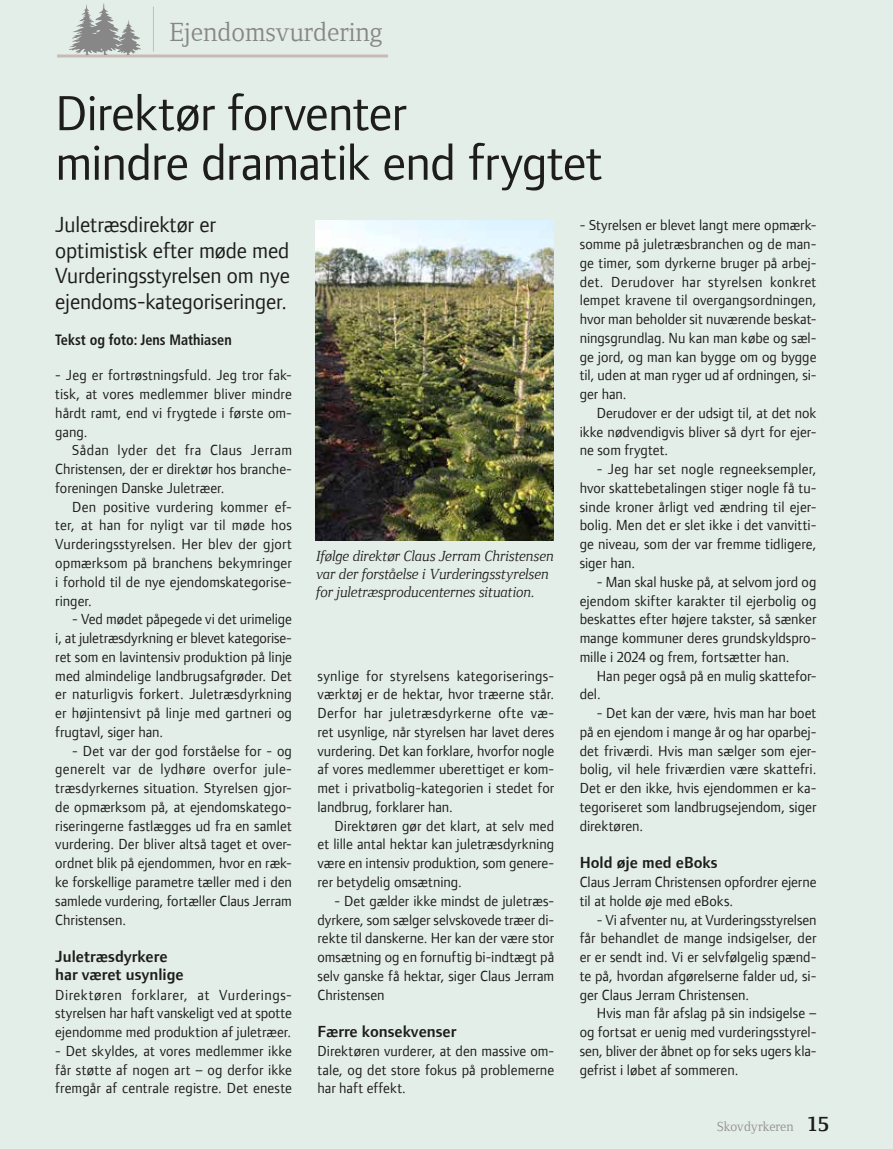
<style>
.page{position:relative;width:893px;height:1149px;background:#fff}
.page>*{position:absolute;margin:0;border:0;box-sizing:border-box;transform-origin:0 0}
.t1{font:51px/49.5px "Foundry Form Sans";letter-spacing:-.015em;color:#1d1d1b}
.t2{font:27px "Foundry Form Serif";color:#878787}
.t3{font:22.5px/25.5px "Foundry Form Sans";letter-spacing:-.005em;color:#1d1d1b}
.t4{font:600 16.5px/18px "Foundry Form Sans";color:#1d1d1b}
.t5{font:15px/18.8px "Foundry Form Sans";color:#1d1d1b;text-align:justify}
.t6{font:italic 15px/18px "Foundry Form Serif";color:#1d1d1b}
.t7{font:700 condensed 15px "Frutiger LT Std";color:#1d1d1b;scale:.95 1}
.t8{font:13.5px "Foundry Form Serif";color:#909090}
.s1{font-weight:700;font-size:21px;color:#1d1d1b}
</style>
<div class="page">
<div style="left:0;top:0;width:893px;height:1148px;background:#e4eee9"></div>
<hr style="left:153px;top:7px;width:1px;height:44px;background:#c8bbb4">
<hr style="left:57px;top:54px;width:331px;height:3px;background:#c8bbb4">
<svg style="left:68px;top:3px;width:74px;height:52px"></svg>
<img style="left:316px;top:220px;width:238px;height:320px">
<h2 class="t2" style="left:169px;top:17px;width:215px">Ejendomsvurdering</h2>
<h1 class="t1" style="left:55px;top:88px;width:549px">Direktør forventer<br>mindre dramatik end frygtet</h1>
<h3 class="t3" style="left:55px;top:212px;width:236px">Juletræsdirektør er optimistisk efter møde med<br>Vurderingsstyrelsen om nye ejendoms-kategoriseringer.</h3>
<p class="t7" style="left:55px;top:330px;width:187px">Tekst og foto: Jens Mathiasen</p>
<p class="t5" style="left:55px;top:366px;width:238px">- Jeg er fortrøstningsfuld. Jeg tror fak&shy;tisk, at vores medlemmer bliver mindre hårdt ramt, end vi frygtede i første om&shy;gang.</p>
<p class="t5" style="left:55px;top:441px;width:238px;text-indent:17px">Sådan lyder det fra Claus Jerram Christensen, der er direktør hos branche&shy;foreningen Danske Juletræer.</p>
<p class="t5" style="left:55px;top:497px;width:238px;text-indent:17px">Den positive vurdering kommer ef&shy;ter, at han for nyligt var til møde hos Vurderingsstyrelsen. Her blev der gjort opmærksom på branchens bekymringer i forhold til de nye ejendomskategorise&shy;ringer.</p>
<p class="t5" style="left:55px;top:609px;width:238px;text-indent:17px">- Ved mødet påpegede vi det urimelige i, at juletræsdyrkning er blevet kategorise&shy;ret som en lavintensiv produktion på linje med almindelige landbrugsafgrøder. Det er naturligvis forkert. Juletræsdyrkning er højintensivt på linje med gartneri og frugtavl, siger han.</p>
<p class="t5" style="left:55px;top:741px;width:238px;text-indent:17px">- Det var der god forståelse for - og generelt var de lydhøre overfor jule&shy;træsdyrkernes situation. Styrelsen gjor&shy;de opmærksom på, at ejendomskatego&shy;riseringerne fastlægges ud fra en samlet vurdering. Der bliver altså taget et over&shy;ordnet blik på ejendommen, hvor en ræk&shy;ke forskellige parametre tæller med i den samlede vurdering, fortæller Claus Jerram Christensen.</p>
<p class="t4" style="left:55px;top:947px;width:130px">Juletræsdyrkere har været usynlige</p>
<p class="t5" style="left:55px;top:984px;width:238px">Direktøren forklarer, at Vurderings&shy;styrelsen har haft vanskeligt ved at spotte ejendomme med produktion af juletræer.</p>
<p class="t5" style="left:55px;top:1041px;width:238px">- Det skyldes, at vores medlemmer ikke får støtte af nogen art – og derfor ikke fremgår af centrale registre. Det eneste</p>
<p class="t5" style="left:580px;top:216px;width:238px">- Styrelsen er blevet langt mere opmærk&shy;somme på juletræsbranchen og de man&shy;ge timer, som dyrkerne bruger på arbej&shy;det. Derudover har styrelsen konkret lempet kravene til overgangsordningen, hvor man beholder sit nuværende beskat&shy;ningsgrundlag. Nu kan man købe og sæl&shy;ge jord, og man kan bygge om og bygge til, uden at man ryger ud af ordningen, si&shy;ger han.</p>
<p class="t5" style="left:580px;top:403px;width:238px;text-indent:17px">Derudover er der udsigt til, at det nok ikke nødvendigvis bliver så dyrt for ejer&shy;ne som frygtet.</p>
<p class="t5" style="left:580px;top:459px;width:238px;text-indent:17px">- Jeg har set nogle regneeksempler, hvor skattebetalingen stiger nogle få tu&shy;sinde kroner årligt ved ændring til ejer&shy;bolig. Men det er slet ikke i det vanvitti&shy;ge niveau, som der var fremme tidligere, siger han.</p>
<p class="t5" style="left:580px;top:572px;width:238px;text-indent:17px">- Man skal huske på, at selvom jord og ejendom skifter karakter til ejerbolig og beskattes efter højere takster, så sænker mange kommuner deres grundskyldspro&shy;mille i 2024 og frem, fortsætter han.</p>
<p class="t5" style="left:580px;top:666px;width:238px;text-indent:17px">Han peger også på en mulig skattefor&shy;del.</p>
<p class="t5" style="left:580px;top:703px;width:238px;text-indent:17px">- Det kan der være, hvis man har boet på en ejendom i mange år og har oparbej&shy;det friværdi. Hvis man sælger som ejer&shy;bolig, vil hele friværdien være skattefri.<br>Det er den ikke, hvis ejendommen er ka&shy;tegoriseret som landbrugsejendom, siger direktøren.</p>
<p class="t4" style="left:580px;top:853px;width:139px">Hold øje med eBoks</p>
<p class="t5" style="left:580px;top:872px;width:238px">Claus Jerram Christensen opfordrer ejerne til at holde øje med eBoks.</p>
<p class="t5" style="left:580px;top:909px;width:238px;text-indent:17px">- Vi afventer nu, at Vurderingsstyrelsen får behandlet de mange indsigelser, der er er sendt ind. Vi er selvfølgelig spænd&shy;te på, hvordan afgørelserne falder ud, si&shy;ger Claus Jerram Christensen.</p>
<p class="t5" style="left:580px;top:1003px;width:238px;text-indent:17px">Hvis man får afslag på sin indsigelse – og fortsat er uenig med vurderingsstyrel&shy;sen, bliver der åbnet op for seks ugers kla&shy;gefrist i løbet af sommeren.</p>
<p class="t6" style="left:316px;top:546px;width:239px">Ifølge direktør Claus Jerram Christensen var der forståelse i Vurderingsstyrelsen for juletræsproducenternes situation.</p>
<p class="t5" style="left:317px;top:666px;width:238px">synlige for styrelsens kategoriserings&shy;værktøj er de hektar, hvor træerne står.<br>Derfor har juletræsdyrkerne ofte væ&shy;ret usynlige, når styrelsen har lavet deres vurdering. Det kan forklare, hvorfor nogle af vores medlemmer uberettiget er kom&shy;met i privatbolig-kategorien i stedet for landbrug, forklarer han.</p>
<p class="t5" style="left:317px;top:816px;width:238px;text-indent:17px">Direktøren gør det klart, at selv med et lille antal hektar kan juletræsdyrkning være en intensiv produktion, som genere&shy;rer betydelig omsætning.</p>
<p class="t5" style="left:317px;top:891px;width:238px;text-indent:17px">- Det gælder ikke mindst de juletræs&shy;dyrkere, som sælger selvskovede træer di&shy;rekte til danskerne. Her kan der være stor omsætning og en fornuftig bi-indtægt på selv ganske få hektar, siger Claus Jerram Christensen</p>
<p class="t4" style="left:317px;top:1022px;width:140px">Færre konsekvenser</p>
<p class="t5" style="left:317px;top:1041px;width:238px">Direktøren vurderer, at den massive om&shy;tale, og det store fokus på problemerne har haft effekt.</p>
<p class="t8" style="left:717px;top:1118px;width:113px">Skovdyrkeren <span class="s1">15</span></p>
</div>
